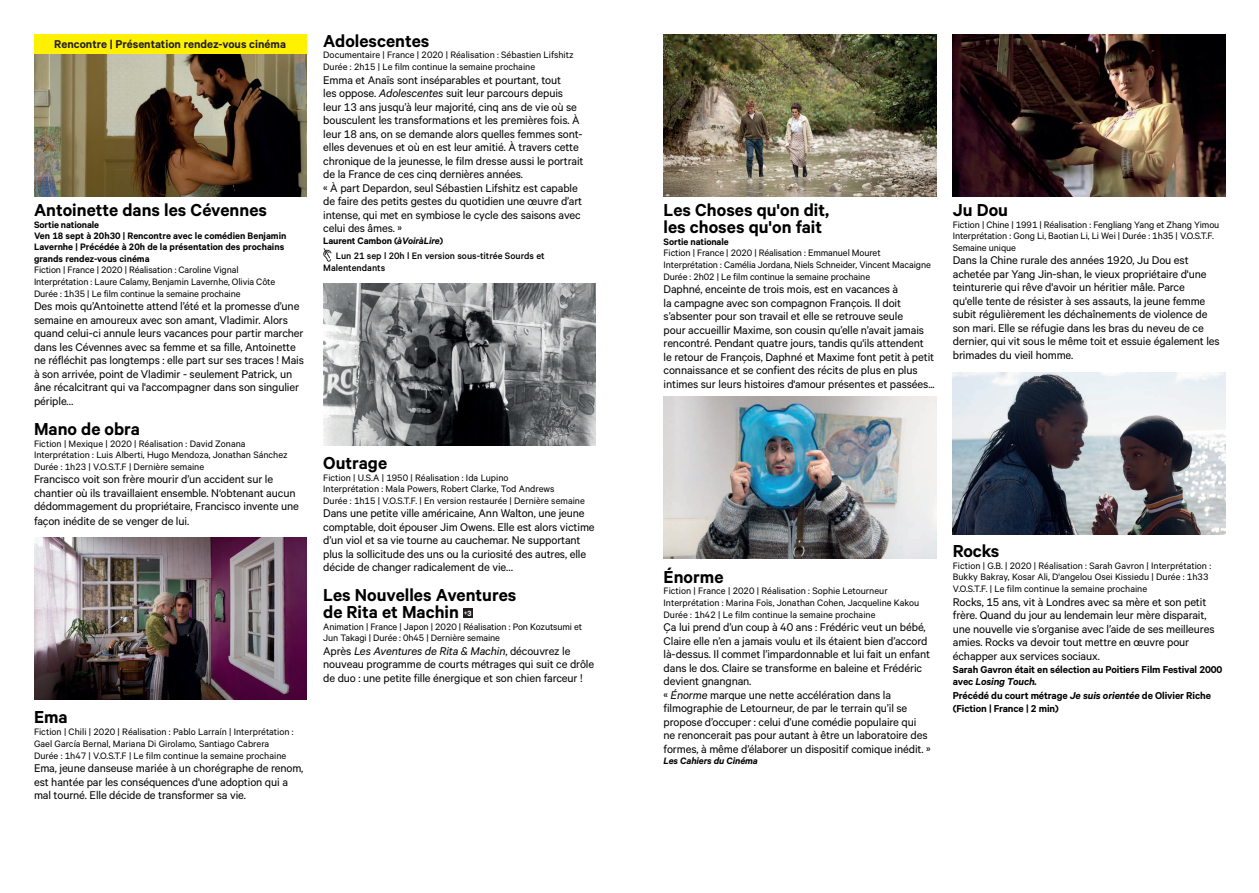
<style>
.page{position:relative;width:1259px;height:893px;background:#fff}
.page>*{position:absolute;margin:0;border:0;box-sizing:border-box;transform-origin:0 0}
.t1{font:600 19.5px/16.5px "Calibre";color:#000001}
.t2{font:600 12.75px "Calibre";color:#231f20}
.t3{font:12.6px/13.5px "Calibre";letter-spacing:-.01em;color:#000001}
.t4{font:600 11.25px/12px "Calibre";letter-spacing:-.01em;color:#000001}
.t5{font:10.5px/11.7px "Calibre";color:#000001}
.t6{font:600 10.5px/11.2px "Calibre";color:#000001}
.t7{font:500 10.5px/15px "Calibre";color:#000001}
.t8{font:italic 600 10.5px "Calibre";letter-spacing:-.01em;color:#000001}
.t9{font:600 6.9px "Calibre";color:#fff}
.s1{font-style:italic}
.s2{font-weight:600}
.s3{font-weight:600;font-style:italic}
.s4{font-size:8.55px}
</style>
<div class="page">
<img style="left:34px;top:53px;width:272px;height:143px">
<svg style="left:323px;top:248px;width:8px;height:14px"></svg>
<div style="left:463px;top:608px;width:10px;height:10px;background:#231f20"></div>
<img style="left:663px;top:34px;width:273px;height:162px">
<img style="left:323px;top:284px;width:272px;height:162px">
<img style="left:663px;top:396px;width:273px;height:162px">
<img style="left:953px;top:373px;width:272px;height:162px">
<img style="left:34px;top:537px;width:272px;height:162px">
<div style="left:34px;top:34px;width:272px;height:19px;background:#fff101"></div>
<img style="left:953px;top:34px;width:272px;height:162px">
<p class="t2" style="left:54px;top:36px;width:233px">Rencontre | Présentation rendez-vous cinéma</p>
<h1 class="t1" style="left:34px;top:201px;width:234px">Antoinette dans les Cévennes</h1>
<p class="t6" style="left:34px;top:219px;width:254px">Sortie nationale<br>Ven 18 sept à 20h30 | Rencontre avec le comédien Benjamin Lavernhe | Précédée à 20h de la présentation des prochains grands rendez-vous cinéma</p>
<p class="t5" style="left:34px;top:264px;width:243px">Fiction | France | 2020 | Réalisation : Caroline Vignal<br>Interprétation : Laure Calamy, Benjamin Lavernhe, Olivia Côte<br>Durée : 1h35 | Le film continue la semaine prochaine</p>
<p class="t3" style="left:34px;top:299px;width:271px">Des mois qu’Antoinette attend l’été et la promesse d’une semaine en amoureux avec son amant, Vladimir. Alors quand celui-ci annule leurs vacances pour partir marcher dans les Cévennes avec sa femme et sa fille, Antoinette ne réfléchit pas longtemps : elle part sur ses traces ! Mais à son arrivée, point de Vladimir - seulement Patrick, un âne récalcitrant qui va l'accompagner dans son singulier périple…</p>
<h1 class="t1" style="left:34px;top:420px;width:107px">Mano de obra</h1>
<p class="t5" style="left:34px;top:437px;width:255px">Fiction | Mexique | 2020 | Réalisation : David Zonana<br>Interprétation : Luis Alberti, Hugo Mendoza, Jonathan Sánchez<br>Durée : 1h23 | V.O.S.T.F | Dernière semaine</p>
<p class="t3" style="left:34px;top:472px;width:266px">Francisco voit son frère mourir d’un accident sur le chantier où ils travaillaient ensemble. N‘obtenant aucun dédommagement du propriétaire, Francisco invente une</p>
<p class="t3" style="left:34px;top:514px;width:157px">façon inédite de se venger de lui.</p>
<h1 class="t1" style="left:34px;top:708px;width:35px">Ema</h1>
<p class="t5" style="left:34px;top:726px;width:261px">Fiction | Chili | 2020 | Réalisation : Pablo Larraín | Interprétation :<br>Gael García Bernal, Mariana Di Girolamo, Santiago Cabrera<br>Durée : 1h47 | V.O.S.T.F | Le film continue la semaine prochaine</p>
<p class="t3" style="left:34px;top:761px;width:271px">Ema, jeune danseuse mariée à un chorégraphe de renom, est hantée par les conséquences d'une adoption qui a mal tourné. Elle décide de transformer sa vie.</p>
<h1 class="t1" style="left:323px;top:32px;width:108px">Adolescentes</h1>
<p class="t5" style="left:323px;top:49px;width:252px">Documentaire | France | 2020 | Réalisation : Sébastien Lifshitz<br>Durée : 2h15 | Le film continue la semaine prochaine</p>
<p class="t3" style="left:323px;top:72px;width:262px">Emma et Anaïs sont inséparables et pourtant, tout<br>les oppose. <span class="s1">Adolescentes</span> suit leur parcours depuis leur 13 ans jusqu’à leur majorité, cinq ans de vie où se bousculent les transformations et les premières fois. À leur 18 ans, on se demande alors quelles femmes sont&shy;elles devenues et où en est leur amitié. À travers cette chronique de la jeunesse, le film dresse aussi le portrait de la France de ces cinq dernières années.<br>« À part Depardon, seul Sébastien Lifshitz est capable de faire des petits gestes du quotidien une œuvre d’art intense, qui met en symbiose le cycle des saisons avec celui des âmes. »</p>
<p class="t7" style="left:336px;top:233px;width:210px;text-indent:-13px"><span class="s2">Laurent Cambon (</span><span class="s3">àVoiràLire</span><span class="s2">)<br></span>Lun 21 sep l 20h l En version sous-titrée Sourds et</p>
<p class="t7" style="left:323px;top:260px;width:63px">Malentendants</p>
<h1 class="t1" style="left:323px;top:454px;width:65px">Outrage</h1>
<p class="t5" style="left:323px;top:471px;width:263px">Fiction | U.S.A | 1950 | Réalisation : Ida Lupino<br>Interprétation : Mala Powers, Robert Clarke, Tod Andrews<br>Durée : 1h15 | V.O.S.T.F. | En version restaurée | Dernière semaine</p>
<p class="t3" style="left:323px;top:506px;width:273px">Dans une petite ville américaine, Ann Walton, une jeune comptable, doit épouser Jim Owens. Elle est alors victime d’un viol et sa vie tourne au cauchemar. Ne supportant plus la sollicitude des uns ou la curiosité des autres, elle décide de changer radicalement de vie…</p>
<h1 class="t1" style="left:323px;top:587px;width:195px">Les Nouvelles Aventures de Rita et Machin</h1>
<p class="t9" style="left:464px;top:609px;width:9px">+<span class="s4">3</span></p>
<p class="t5" style="left:323px;top:620px;width:260px">Animation | France | Japon | 2020 | Réalisation : Pon Kozutsumi et<br>Jun Takagi | Durée : 0h45 | Dernière semaine</p>
<p class="t3" style="left:323px;top:644px;width:272px">Après <span class="s1">Les Aventures de Rita &amp; Machin</span>, découvrez le nouveau programme de courts métrages qui suit ce drôle de duo : une petite fille énergique et son chien farceur !</p>
<h1 class="t1" style="left:663px;top:201px;width:167px">Les Choses qu'on dit, les choses qu'on fait</h1>
<p class="t6" style="left:663px;top:235px;width:67px">Sortie nationale</p>
<p class="t5" style="left:663px;top:247px;width:269px">Fiction | France | 2020 | Réalisation : Emmanuel Mouret<br>Interprétation : Camélia Jordana, Niels Schneider, Vincent Macaigne<br>Durée : 2h02 | Le film continue la semaine prochaine</p>
<p class="t3" style="left:663px;top:282px;width:272px">Daphné, enceinte de trois mois, est en vacances à<br>la campagne avec son compagnon François. Il doit s’absenter pour son travail et elle se retrouve seule<br>pour accueillir Maxime, son cousin qu’elle n’avait jamais rencontré. Pendant quatre jours, tandis qu'ils attendent le retour de François, Daphné et Maxime font petit à petit connaissance et se confient des récits de plus en plus intimes sur leurs histoires d'amour présentes et passées...</p>
<h1 class="t1" style="left:953px;top:201px;width:57px">Ju Dou</h1>
<p class="t5" style="left:953px;top:218px;width:268px">Fiction | Chine | 1991 | Réalisation : Fengliang Yang et Zhang Yimou<br>Interprétation : Gong Li, Baotian Li, Li Wei | Durée : 1h35 | V.O.S.T.F.<br>Semaine unique</p>
<p class="t3" style="left:953px;top:253px;width:268px">Dans la Chine rurale des années 1920, Ju Dou est achetée par Yang Jin-shan, le vieux propriétaire d'une teinturerie qui rêve d'avoir un héritier mâle. Parce<br>qu'elle tente de résister à ses assauts, la jeune femme subit régulièrement les déchaînements de violence de son mari. Elle se réfugie dans les bras du neveu de ce dernier, qui vit sous le même toit et essuie également les brimades du vieil homme.</p>
<h1 class="t1" style="left:663px;top:568px;width:61px">Énorme</h1>
<p class="t5" style="left:663px;top:585px;width:257px">Fiction | France | 2020 | Réalisation : Sophie Letourneur<br>Interprétation : Marina Foïs, Jonathan Cohen, Jacqueline Kakou<br>Durée : 1h42 | Le film continue la semaine prochaine</p>
<p class="t3" style="left:663px;top:620px;width:269px">Ça lui prend d’un coup à 40 ans : Frédéric veut un bébé, Claire elle n’en a jamais voulu et ils étaient bien d’accord là-dessus. Il commet l’impardonnable et lui fait un enfant dans le dos. Claire se transforme en baleine et Frédéric devient gnangnan.<br>« <span class="s1">Énorme</span> marque une nette accélération dans la filmographie de Letourneur, de par le terrain qu’il se propose d’occuper : celui d’une comédie populaire qui ne renoncerait pas pour autant à être un laboratoire des formes, à même d’élaborer un dispositif comique inédit. »</p>
<p class="t8" style="left:663px;top:755px;width:96px">Les Cahiers du Cinéma</p>
<h1 class="t1" style="left:953px;top:542px;width:48px">Rocks</h1>
<p class="t5" style="left:953px;top:559px;width:260px">Fiction | G.B. | 2020 | Réalisation : Sarah Gavron | Interprétation :<br>Bukky Bakray, Kosar Ali, D'angelou Osei Kissiedu | Durée : 1h33<br>V.O.S.T.F. | Le film continue la semaine prochaine</p>
<p class="t3" style="left:953px;top:594px;width:263px">Rocks, 15 ans, vit à Londres avec sa mère et son petit frère. Quand du jour au lendemain leur mère disparait, une nouvelle vie s’organise avec l’aide de ses meilleures amies. Rocks va devoir tout mettre en œuvre pour échapper aux services sociaux.</p>
<p class="t4" style="left:953px;top:663px;width:271px">Sarah Gavron était en sélection au Poitiers Film Festival 2000 avec <span class="s1">Losing Touch.</span></p>
<p class="t4" style="left:953px;top:688px;width:260px;line-height:13.5px">Précédé du court métrage <span class="s1">Je suis orientée</span> de Olivier Riche (Fiction | France | 2 min)</p>
</div>
